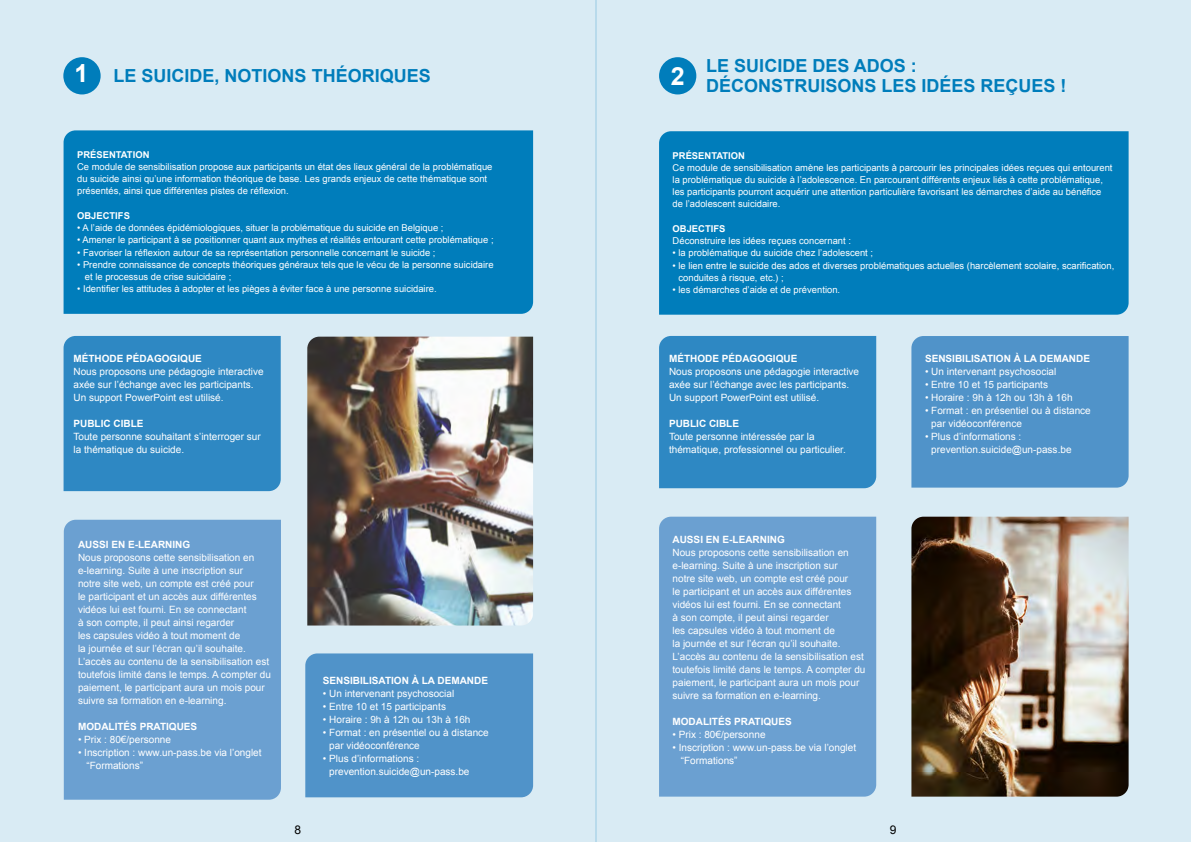
<style>
.page{position:relative;width:1191px;height:842px;background:#fff}
.page>*{position:absolute;margin:0;border:0;box-sizing:border-box;transform-origin:0 0}
.t1{font:700 25px "Arial";color:#fff}
.t2{font:700 18px/20px "Arial";color:#007dbb}
.t3{font:12px "Arial";color:#000}
.t4{font:10px/13px "Arial";color:#fff}
.t5{font:700 10px "Arial";color:#fff}
.t6{font:9.4px/12.2px "Arial";color:#fff}
.t7{font:700 9.4px "Arial";color:#fff}
</style>
<div class="page">
<div style="left:0;top:0;width:596px;height:842px;background:#d9ebf4"></div>
<img style="left:307px;top:337px;width:226px;height:288px">
<div style="left:64px;top:130px;width:469px;height:184px;background:#007dbb"></div>
<div style="left:64px;top:336px;width:217px;height:155px;background:#2e88c3"></div>
<div style="left:305px;top:653px;width:228px;height:144px;background:#5093c9"></div>
<div style="left:63px;top:57px;width:38px;height:37px;background:#007dbb;border-radius:50%"></div>
<div style="left:595px;top:0;width:596px;height:842px;background:#d9ebf4"></div>
<img style="left:911px;top:517px;width:217px;height:280px">
<div style="left:659px;top:131px;width:469px;height:184px;background:#007dbb"></div>
<div style="left:659px;top:336px;width:217px;height:152px;background:#2e88c3"></div>
<div style="left:911px;top:336px;width:217px;height:152px;background:#5093c9"></div>
<div style="left:659px;top:57px;width:37px;height:37px;background:#007dbb;border-radius:50%"></div>
<div style="left:659px;top:517px;width:217px;height:280px;background:#6ba0d1"></div>
<div style="left:64px;top:520px;width:217px;height:280px;background:#6ba0d1"></div>
<h1 class="t1" style="left:75px;top:57px;width:15px">1</h1>
<h2 class="t2" style="left:114px;top:66px;width:319px">LE SUICIDE, NOTIONS THÉORIQUES</h2>
<p class="t7" style="left:77px;top:148px;width:74px">PRÉSENTATION</p>
<p class="t6" style="left:77px;top:161px;width:417px">Ce module de sensibilisation propose aux participants un état des lieux général de la problématique du suicide ainsi qu’une information théorique de base. Les grands enjeux de cette thématique sont présentés, ainsi que différentes pistes de réflexion.</p>
<p class="t7" style="left:77px;top:209px;width:54px">OBJECTIFS</p>
<p class="t6" style="left:77px;top:222px;width:368px">• A l’aide de données épidémiologiques, situer la problématique du suicide en Belgique ;</p>
<p class="t6" style="left:77px;top:234px;width:418px">• Amener le participant à se positionner quant aux mythes et réalités entourant cette problématique ;</p>
<p class="t6" style="left:77px;top:246px;width:360px">• Favoriser la réflexion autour de sa représentation personnelle concernant le suicide ;</p>
<p class="t6" style="left:85px;top:258px;width:410px;text-indent:-8px">• Prendre connaissance de concepts théoriques généraux tels que le vécu de la personne suicidaire et le processus de crise suicidaire ;</p>
<p class="t6" style="left:77px;top:283px;width:361px">• Identifier les attitudes à adopter et les pièges à éviter face à une personne suicidaire.</p>
<p class="t5" style="left:73px;top:351px;width:130px">MÉTHODE PÉDAGOGIQUE</p>
<p class="t4" style="left:73px;top:365px;width:192px">Nous proposons une pédagogie interactive axée sur l’échange avec les participants.<br>Un support PowerPoint est utilisé.</p>
<p class="t5" style="left:73px;top:416px;width:72px">PUBLIC CIBLE</p>
<p class="t4" style="left:73px;top:430px;width:189px">Toute personne souhaitant s’interroger sur la thématique du suicide.</p>
<p class="t5" style="left:78px;top:538px;width:114px">AUSSI EN E-LEARNING</p>
<p class="t4" style="left:78px;top:551px;width:194px">Nous proposons cette sensibilisation en e-learning. Suite à une inscription sur<br>notre site web, un compte est créé pour<br>le participant et un accès aux différentes vidéos lui est fourni. En se connectant<br>à son compte, il peut ainsi regarder<br>les capsules vidéo à tout moment de<br>la journée et sur l’écran qu’il souhaite.<br>L’accès au contenu de la sensibilisation est toutefois limité dans le temps. A compter du paiement, le participant aura un mois pour suivre sa formation en e-learning.</p>
<p class="t5" style="left:78px;top:720px;width:121px">MODALITÉS PRATIQUES</p>
<p class="t4" style="left:78px;top:733px;width:94px">• Prix : 80€/personne</p>
<p class="t4" style="left:86px;top:746px;width:177px;text-indent:-8px">• Inscription : www.un-pass.be via l’onglet “Formations”</p>
<p class="t3" style="left:294px;top:821px;width:8px">8</p>
<p class="t5" style="left:323px;top:674px;width:166px">SENSIBILISATION À LA DEMANDE</p>
<p class="t4" style="left:323px;top:687px;width:133px">• Un intervenant psychosocial</p>
<p class="t4" style="left:323px;top:700px;width:125px">• Entre 10 et 15 participants</p>
<p class="t4" style="left:323px;top:713px;width:149px">• Horaire : 9h à 12h ou 13h à 16h</p>
<p class="t4" style="left:329px;top:726px;width:161px;text-indent:-6px">• Format : en présentiel ou à distance par vidéoconférence</p>
<p class="t4" style="left:329px;top:752px;width:142px;text-indent:-6px">• Plus d’informations : prevention.suicide@un-pass.be</p>
<h1 class="t1" style="left:671px;top:60px;width:15px">2</h1>
<h2 class="t2" style="left:706px;top:57px;width:362px">LE SUICIDE DES ADOS :<br>DÉCONSTRUISONS LES IDÉES REÇUES !</h2>
<p class="t7" style="left:672px;top:149px;width:74px">PRÉSENTATION</p>
<p class="t6" style="left:672px;top:161px;width:441px">Ce module de sensibilisation amène les participants à parcourir les principales idées reçues qui entourent la problématique du suicide à l’adolescence. En parcourant différents enjeux liés à cette problématique, les participants pourront acquérir une attention particulière favorisant les démarches d’aide au bénéfice de l’adolescent suicidaire.</p>
<p class="t7" style="left:672px;top:222px;width:54px">OBJECTIFS</p>
<p class="t6" style="left:672px;top:235px;width:180px">Déconstruire les idées reçues concernant :</p>
<p class="t6" style="left:672px;top:247px;width:202px">• la problématique du suicide chez l’adolescent ;</p>
<p class="t6" style="left:678px;top:259px;width:437px;text-indent:-6px">• le lien entre le suicide des ados et diverses problématiques actuelles (harcèlement scolaire, scarification, conduites à risque, etc.) ;</p>
<p class="t6" style="left:672px;top:284px;width:169px">• les démarches d’aide et de prévention.</p>
<p class="t5" style="left:669px;top:352px;width:130px">MÉTHODE PÉDAGOGIQUE</p>
<p class="t4" style="left:669px;top:365px;width:192px">Nous proposons une pédagogie interactive axée sur l’échange avec les participants.<br>Un support PowerPoint est utilisé.</p>
<p class="t5" style="left:669px;top:417px;width:71px">PUBLIC CIBLE</p>
<p class="t4" style="left:669px;top:430px;width:178px">Toute personne intéressée par la thématique, professionnel ou particulier.</p>
<p class="t5" style="left:925px;top:352px;width:166px">SENSIBILISATION À LA DEMANDE</p>
<p class="t4" style="left:925px;top:365px;width:133px">• Un intervenant psychosocial</p>
<p class="t4" style="left:925px;top:378px;width:125px">• Entre 10 et 15 participants</p>
<p class="t4" style="left:925px;top:391px;width:149px">• Horaire : 9h à 12h ou 13h à 16h</p>
<p class="t4" style="left:931px;top:404px;width:161px;text-indent:-6px">• Format : en présentiel ou à distance par vidéoconférence</p>
<p class="t4" style="left:931px;top:430px;width:142px;text-indent:-6px">• Plus d’informations : prevention.suicide@un-pass.be</p>
<p class="t5" style="left:672px;top:533px;width:114px">AUSSI EN E-LEARNING</p>
<p class="t4" style="left:672px;top:546px;width:194px">Nous proposons cette sensibilisation en e-learning. Suite à une inscription sur<br>notre site web, un compte est créé pour<br>le participant et un accès aux différentes vidéos lui est fourni. En se connectant<br>à son compte, il peut ainsi regarder<br>les capsules vidéo à tout moment de<br>la journée et sur l’écran qu’il souhaite.<br>L’accès au contenu de la sensibilisation est toutefois limité dans le temps. A compter du paiement, le participant aura un mois pour suivre sa formation en e-learning.</p>
<p class="t5" style="left:672px;top:715px;width:121px">MODALITÉS PRATIQUES</p>
<p class="t4" style="left:672px;top:728px;width:94px">• Prix : 80€/personne</p>
<p class="t4" style="left:681px;top:741px;width:177px;text-indent:-8px">• Inscription : www.un-pass.be via l’onglet “Formations”</p>
<p class="t3" style="left:890px;top:821px;width:8px">9</p>
</div>
